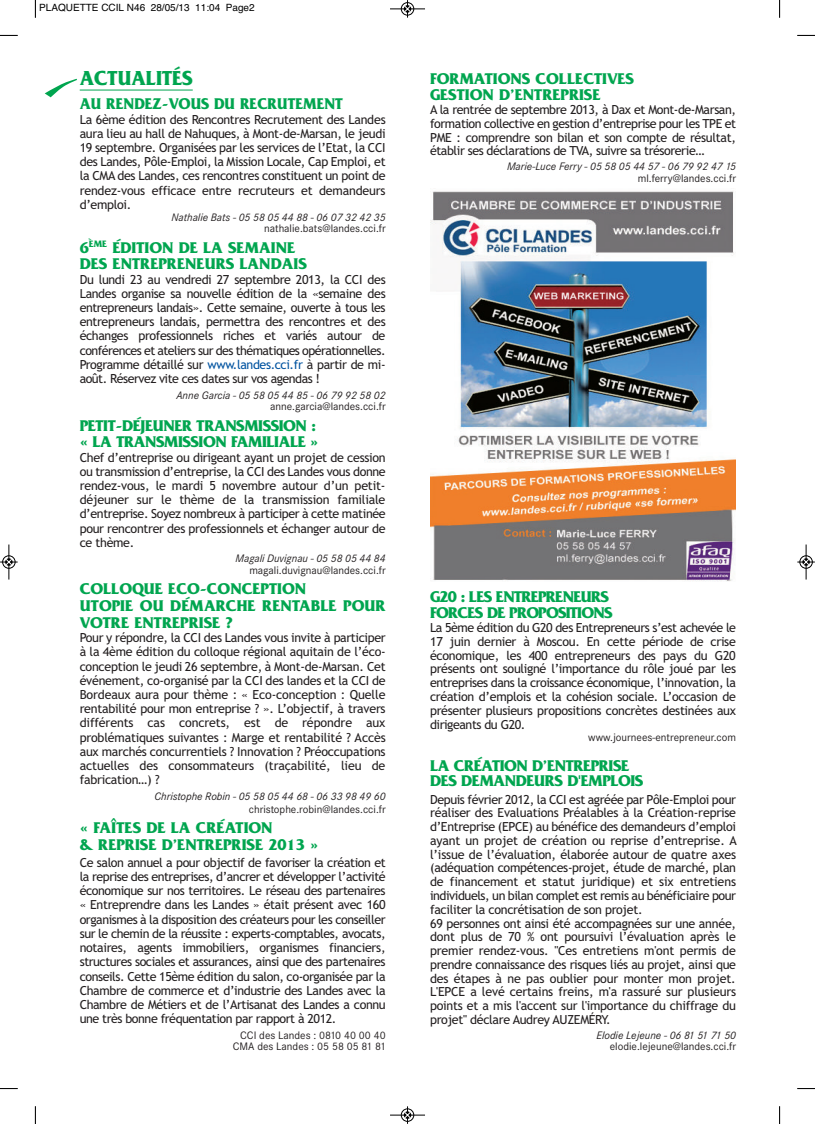
<style>
.page{position:relative;width:815px;height:1124px;background:#fff}
.page>*{position:absolute;margin:0;border:0;box-sizing:border-box;transform-origin:0 0}
.t1{font:700 21.25px "Friz Quadrata";color:#00a54f;scale:.95 1}
.t2{font:700 16.25px/16.8px "Fritz";color:#00a54f}
.t3{font:700 16.25px/15px "Fritz";letter-spacing:-.025em;color:#00a54f}
.t4{font:700 16.25px/16.2px "Fritz";letter-spacing:-.045em;color:#00a54f}
.t5{font:700 16.25px "Fritz";color:#00a54f;scale:.95 1}
.t6{font:12.5px/14.2px "Trebuchet MS";letter-spacing:-.025em;color:#231f20;text-align:justify}
.t7{font:11.25px/11.8px "Corporate S";color:#231f20;text-align:right}
.t8{font:italic 11.25px "Corporate S";color:#231f20}
.t9{font:10px "Helvetica";color:#000}
.s1{color:#0153a0}
</style>
<div class="page">
<img style="left:431px;top:191px;width:304px;height:391px">
<hr style="left:80px;top:90px;width:113px;height:1px;background:#00a54f">
<svg style="left:45px;top:79px;width:32px;height:18px"></svg>
<svg style="left:35px;top:0;width:1px;height:18px"></svg>
<svg style="left:0;top:35px;width:18px;height:1px"></svg>
<svg style="left:779px;top:0;width:1px;height:18px"></svg>
<svg style="left:797px;top:35px;width:18px;height:1px"></svg>
<svg style="left:35px;top:1106px;width:1px;height:17px"></svg>
<svg style="left:0;top:1088px;width:18px;height:1px"></svg>
<svg style="left:779px;top:1106px;width:1px;height:17px"></svg>
<svg style="left:797px;top:1088px;width:18px;height:1px"></svg>
<div style="left:401px;top:2px;width:13px;height:14px;border:1px solid #fff;border-radius:50%"></div>
<hr style="left:390px;top:9px;width:35px;height:1px;background:#000">
<div style="left:401px;top:2px;width:13px;height:13px;border:1px solid #000;border-radius:50%"></div>
<svg style="left:404px;top:0;width:7px;height:18px"></svg>
<hr style="left:390px;top:1114px;width:35px;height:1px;background:#000">
<div style="left:401px;top:1108px;width:13px;height:13px;border:1px solid #000;border-radius:50%"></div>
<svg style="left:404px;top:1106px;width:7px;height:17px"></svg>
<div style="left:2px;top:555px;width:14px;height:13px;border:1px solid #fff;border-radius:50%"></div>
<hr style="left:9px;top:544px;width:1px;height:35px;background:#000">
<div style="left:2px;top:555px;width:13px;height:13px;border:1px solid #000;border-radius:50%"></div>
<svg style="left:0;top:558px;width:18px;height:7px"></svg>
<div style="left:799px;top:555px;width:14px;height:13px;border:1px solid #fff;border-radius:50%"></div>
<hr style="left:806px;top:544px;width:1px;height:35px;background:#000">
<div style="left:800px;top:555px;width:12px;height:13px;border:1px solid #000;border-radius:50%"></div>
<svg style="left:797px;top:558px;width:18px;height:7px"></svg>
<p class="t9" style="left:39px;top:2px;width:217px">PLAQUETTE CCIL N46 28/05/13 11:04 Page2</p>
<h1 class="t1" style="left:80px;top:71px;width:120px">ACTUALITÉS</h1>
<h2 class="t5" style="left:80px;top:94px;width:279px">AU RENDEZ-VOUS DU RECRUTEMENT</h2>
<p class="t6" style="left:80px;top:112px;width:307px">La 6ème édition des Rencontres Recrutement des Landes aura lieu au hall de Nahuques, à Mont-de-Marsan, le jeudi 19 septembre. Organisées par les services de l’Etat, la CCI des Landes, Pôle-Emploi, la Mission Locale, Cap Emploi, et la CMA des Landes, ces rencontres constituent un point de rendez-vous efficace entre recruteurs et demandeurs d’emploi.</p>
<p class="t8" style="left:172px;top:213px;width:216px">Nathalie Bats - 05 58 05 44 88 - 06 07 32 42 35</p>
<p class="t7" style="left:264px;top:224px;width:123px">nathalie.bats@landes.cci.fr</p>
<h2 class="t2" style="left:80px;top:238px;width:229px">6<sup>ÈME</sup> ÉDITION DE LA SEMAINE<br>DES ENTREPRENEURS LANDAIS</h2>
<p class="t6" style="left:80px;top:272px;width:307px">Du lundi 23 au vendredi 27 septembre 2013, la CCI des Landes organise sa nouvelle édition de la «semaine des entrepreneurs landais». Cette semaine, ouverte à tous les entrepreneurs landais, permettra des rencontres et des échanges professionnels riches et variés autour de conférences et ateliers sur des thématiques opérationnelles.<br>Programme détaillé sur <span class="s1">www.landes.cci.fr</span> à partir de mi&shy;août. Réservez vite ces dates sur vos agendas !</p>
<p class="t8" style="left:176px;top:391px;width:211px">Anne Garcia - 05 58 05 44 85 - 06 79 92 58 02</p>
<p class="t7" style="left:270px;top:401px;width:117px">anne.garcia@landes.cci.fr</p>
<h2 class="t3" style="left:80px;top:416px;width:240px;line-height:16.8px">PETIT-DÉJEUNER TRANSMISSION : « LA TRANSMISSION FAMILIALE »</h2>
<p class="t6" style="left:80px;top:450px;width:307px">Chef d’entreprise ou dirigeant ayant un projet de cession ou transmission d’entreprise, la CCI des Landes vous donne rendez-vous, le mardi 5 novembre autour d’un petit&shy;déjeuner sur le thème de la transmission familiale d’entreprise. Soyez nombreux à participer à cette matinée pour rencontrer des professionnels et échanger autour de ce thème.</p>
<p class="t8" style="left:235px;top:554px;width:152px">Magali Duvignau - 05 58 05 44 84</p>
<p class="t7" style="left:249px;top:565px;width:138px">magali.duvignau@landes.cci.fr</p>
<h2 class="t2" style="left:80px;top:580px;width:308px">COLLOQUE ECO-CONCEPTION<br>UTOPIE OU DÉMARCHE RENTABLE POUR<br>VOTRE ENTREPRISE ?</h2>
<p class="t6" style="left:80px;top:630px;width:307px">Pour y répondre, la CCI des Landes vous invite à participer à la 4ème édition du colloque régional aquitain de l’éco&shy;conception le jeudi 26 septembre, à Mont-de-Marsan. Cet événement, co-organisé par la CCI des landes et la CCI de Bordeaux aura pour thème : « Eco-conception : Quelle rentabilité pour mon entreprise ? ». L’objectif, à travers différents cas concrets, est de répondre aux problématiques suivantes : Marge et rentabilité ? Accès aux marchés concurrentiels ? Innovation ? Préoccupations actuelles des consommateurs (traçabilité, lieu de fabrication…) ?</p>
<p class="t8" style="left:154px;top:791px;width:233px">Christophe Robin - 05 58 05 44 68 - 06 33 98 49 60</p>
<p class="t7" style="left:249px;top:803px;width:138px">christophe.robin@landes.cci.fr</p>
<h2 class="t2" style="left:80px;top:818px;width:240px">« FAÎTES DE LA CRÉATION<br>&amp; REPRISE D’ENTREPRISE 2013 »</h2>
<p class="t6" style="left:80px;top:855px;width:307px">Ce salon annuel a pour objectif de favoriser la création et la reprise des entreprises, d’ancrer et développer l’activité économique sur nos territoires. Le réseau des partenaires « Entreprendre dans les Landes » était présent avec 160 organismes à la disposition des créateurs pour les conseiller sur le chemin de la réussite : experts-comptables, avocats, notaires, agents immobiliers, organismes financiers, structures sociales et assurances, ainsi que des partenaires conseils. Cette 15ème édition du salon, co-organisée par la Chambre de commerce et d’industrie des Landes avec la Chambre de Métiers et de l’Artisanat des Landes a connu une très bonne fréquentation par rapport à 2012.</p>
<p class="t7" style="left:233px;top:1029px;width:154px">CCI des Landes : 0810 40 00 40<br>CMA des Landes : 05 58 05 81 81</p>
<h2 class="t2" style="left:430px;top:70px;width:206px;line-height:16.2px">FORMATIONS COLLECTIVES<br>GESTION D’ENTREPRISE</h2>
<p class="t6" style="left:430px;top:103px;width:307px;line-height:13.8px">A la rentrée de septembre 2013, à Dax et Mont-de-Marsan, formation collective en gestion d’entreprise pour les TPE et PME : comprendre son bilan et son compte de résultat, établir ses déclarations de TVA, suivre sa trésorerie…</p>
<p class="t8" style="left:507px;top:163px;width:231px">Marie-Luce Ferry - 05 58 05 44 57 - 06 79 92 47 15</p>
<p class="t7" style="left:638px;top:173px;width:100px">ml.ferry@landes.cci.fr</p>
<h2 class="t4" style="left:430px;top:588px;width:184px">G20 : LES ENTREPRENEURS<br>FORCES DE PROPOSITIONS</h2>
<p class="t6" style="left:430px;top:620px;width:307px;line-height:13.8px">La 5ème édition du G20 des Entrepreneurs s’est achevée le 17 juin dernier à Moscou. En cette période de crise économique, les 400 entrepreneurs des pays du G20 présents ont souligné l’importance du rôle joué par les entreprises dans la croissance économique, l’innovation, la création d’emplois et la cohésion sociale. L’occasion de présenter plusieurs propositions concrètes destinées aux dirigeants du G20.</p>
<p class="t7" style="left:588px;top:732px;width:149px">www.journees-entrepreneur.com</p>
<h2 class="t3" style="left:430px;top:757px;width:215px">LA CRÉATION D’ENTREPRISE<br>DES DEMANDEURS D'EMPLOIS</h2>
<p class="t6" style="left:430px;top:792px;width:308px;line-height:13.8px;text-align:left">Depuis février 2012, la CCI est agréée par Pôle-Emploi pour réaliser des Evaluations Préalables à la Création-reprise d’Entreprise (EPCE) au bénéfice des demandeurs d’emploi ayant un projet de création ou reprise d’entreprise. A l’issue de l’évaluation, élaborée autour de quatre axes (adéquation compétences-projet, étude de marché, plan de financement et statut juridique) et six entretiens individuels, un bilan complet est remis au bénéficiaire pour faciliter la concrétisation de son projet.<br>69 personnes ont ainsi été accompagnées sur une année, dont plus de 70 % ont poursuivi l’évaluation après le premier rendez-vous. "Ces entretiens m'ont permis de prendre connaissance des risques liés au projet, ainsi que des étapes à ne pas oublier pour monter mon projet.<br>L'EPCE a levé certains freins, m'a rassuré sur plusieurs points et a mis l'accent sur l'importance du chiffrage du projet" déclare Audrey AUZEMÉRY.</p>
<p class="t8" style="left:596px;top:1031px;width:141px">Elodie Lejeune - 06 81 51 71 50</p>
<p class="t7" style="left:610px;top:1041px;width:128px">elodie.lejeune@landes.cci.fr</p>
</div>
